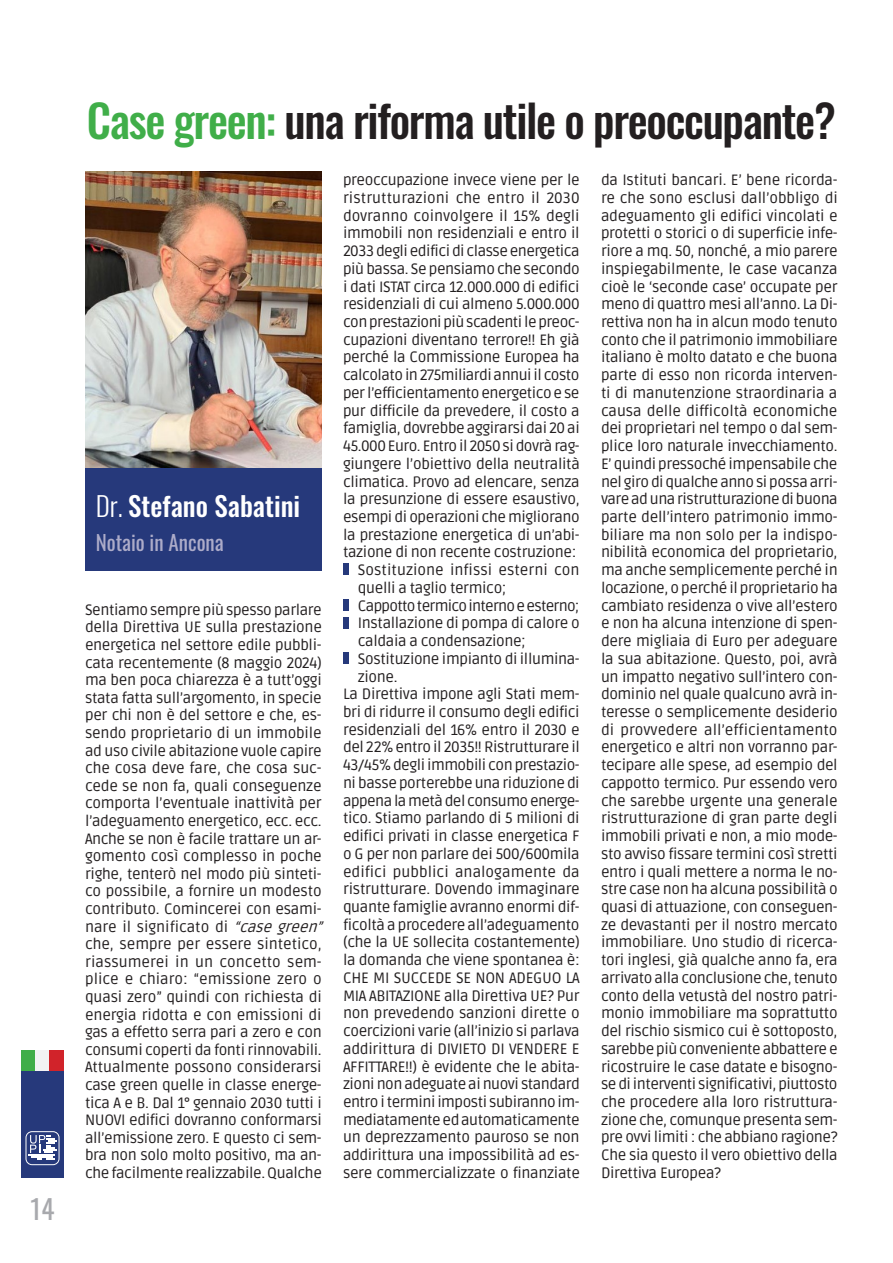
<style>
.page{position:relative;width:893px;height:1263px;background:#fff}
.page>*{position:absolute;margin:0;border:0;box-sizing:border-box;transform-origin:0 0}
.t1{font:500 45px "Oswald";letter-spacing:-.03em;color:#231f20}
.PARAGRAFO_BASE_UPPI{font:500 27px "Oswald";color:#fff}
.t2{font:27px "Oswald";color:#a8a9ad}
.PARAGRAFO_BASE_UPPI-2{font:21px "Oswald";color:#adacc9}
.PARAGRAFO_BASE_UPPI-3{font:15px/17.7px "Ruda";letter-spacing:-.025em;color:#231f20;text-align:justify}
.PARAGRAFO_BASE_UPPI-4{font:15px/17.7px "Ruda";color:#231f20}
.PARAGRAFO_BASE_UPPI-5{font:15px "Ruda";letter-spacing:-.05em;color:#231f20}
.s1{color:#40ae49}
.s2{font-weight:300}
.s3{font-style:italic}
</style>
<div class="page">
<div style="left:21px;top:1070px;width:43px;height:108px;background:#26397b"></div>
<div style="left:21px;top:1050px;width:14px;height:20px;background:#40ae49"></div>
<div style="left:35px;top:1050px;width:15px;height:20px;background:#f2f3f4"></div>
<div style="left:50px;top:1050px;width:14px;height:20px;background:#d1232a"></div>
<svg style="left:26px;top:1131px;width:34px;height:34px"></svg>
<div style="left:343px;top:564px;width:5px;height:11px;background:#26397b"></div>
<div style="left:343px;top:599px;width:5px;height:12px;background:#26397b"></div>
<div style="left:343px;top:617px;width:5px;height:11px;background:#26397b"></div>
<div style="left:343px;top:652px;width:5px;height:12px;background:#26397b"></div>
<img style="left:85px;top:171px;width:237px;height:298px">
<div style="left:85px;top:469px;width:237px;height:102px;background:#26397b"></div>
<h2 class="t2" style="left:31px;top:1185px;width:25px">14</h2>
<p class="t1" style="left:87px;top:97px;width:750px"><span class="s1">Case green:</span> una riforma utile o preoccupante?</p>
<p class="PARAGRAFO_BASE_UPPI" style="left:96px;top:492px;width:206px"><span class="s2">Dr.</span> Stefano Sabatini</p>
<p class="PARAGRAFO_BASE_UPPI-2" style="left:96px;top:524px;width:130px">Notaio in Ancona</p>
<p class="PARAGRAFO_BASE_UPPI-3" style="left:85px;top:600px;width:238px">Sentiamo sempre più spesso parlare della Direttiva UE sulla prestazione energetica nel settore edile pubbli&shy;cata recentemente (8 maggio 2024) ma ben poca chiarezza è a tutt’oggi stata fatta sull’argomento, in specie per chi non è del settore e che, es&shy;sendo proprietario di un immobile ad uso civile abitazione vuole capire che cosa deve fare, che cosa suc&shy;cede se non fa, quali conseguenze comporta l’eventuale inattività per l’adeguamento energetico, ecc. ecc.</p>
<p class="PARAGRAFO_BASE_UPPI-3" style="left:85px;top:829px;width:244px;text-align:left">Anche se non è facile trattare un ar&shy;gomento così complesso in poche righe, tenterò nel modo più sinteti&shy;co possibile, a fornire un modesto contributo. Comincerei con esami&shy;nare il significato di <span class="s3">“casegreen” </span>che, sempre per essere sintetico, riassumerei in un concetto sem&shy;plice e chiaro: “emissione zero o quasi zero” quindi con richiesta di energia ridotta e con emissioni di gas a effetto serra pari a zero e con consumi coperti da fonti rinnovabili.<br>Attualmente possono considerarsi case green quelle in classe energe&shy;tica A e B. Dal 1° gennaio 2030 tutti i NUOVI edifici dovranno conformarsi all’emissione zero. E questo ci sem&shy;bra non solo molto positivo, ma an&shy;che facilmente realizzabile. Qualche</p>
<p class="PARAGRAFO_BASE_UPPI-3" style="left:343px;top:170px;width:238px">preoccupazione invece viene per le ristrutturazioni che entro il 2030 dovranno coinvolgere il 15% degli immobili non residenziali e entro il 2033 degli edifici di classe energetica più bassa. Se pensiamo che secondo i dati ISTAT circa 12.000.000 di edifici residenziali di cui almeno 5.000.000 con prestazioni più scadenti le preoc&shy;cupazioni diventano terrore!! Eh già perché la Commissione Europea ha calcolato in 275miliardi annui il costo per l’efficientamento energetico e se pur difficile da prevedere, il costo a famiglia, dovrebbe aggirarsi dai 20 ai 45.000 Euro. Entro il 2050 si dovrà rag&shy;giungere l’obiettivo della neutralità climatica. Provo ad elencare, senza la presunzione di essere esaustivo, esempi di operazioni che migliorano la prestazione energetica di un’abi&shy;tazione di non recente costruzione:</p>
<p class="PARAGRAFO_BASE_UPPI-4" style="left:358px;top:560px;width:223px">Sostituzione infissi esterni con quelli a taglio termico;</p>
<p class="PARAGRAFO_BASE_UPPI-5" style="left:358px;top:595px;width:223px">Cappotto termico interno e esterno;</p>
<p class="PARAGRAFO_BASE_UPPI-3" style="left:358px;top:613px;width:223px">Installazione di pompa di calore o caldaia a condensazione;</p>
<p class="PARAGRAFO_BASE_UPPI-3" style="left:358px;top:649px;width:223px">Sostituzione impianto di illumina&shy;zione.</p>
<p class="PARAGRAFO_BASE_UPPI-3" style="left:343px;top:684px;width:238px">La Direttiva impone agli Stati mem&shy;bri di ridurre il consumo degli edifici residenziali del 16% entro il 2030 e del 22% entro il 2035!! Ristrutturare il 43/45% degli immobili con prestazio&shy;ni basse porterebbe una riduzione di appena la metà del consumo energe&shy;tico. Stiamo parlando di 5 milioni di edifici privati in classe energetica F o G per non parlare dei 500/600mila edifici pubblici analogamente da ristrutturare. Dovendo immaginare quante famiglie avranno enormi dif&shy;ficoltà a procedere all’adeguamento (che la UE sollecita costantemente) la domanda che viene spontanea è:<br>CHE MI SUCCEDE SE NON ADEGUO LA MIA ABITAZIONE alla Direttiva UE? Pur non prevedendo sanzioni dirette o coercizioni varie (all’inizio si parlava addirittura di DIVIETO DI VENDERE E AFFITTARE!!) è evidente che le abita&shy;zioni non adeguate ai nuovi standard entro i termini imposti subiranno im&shy;mediatamente ed automaticamente un deprezzamento pauroso se non addirittura una impossibilità ad es&shy;sere commercializzate o finanziate</p>
<p class="PARAGRAFO_BASE_UPPI-3" style="left:601px;top:170px;width:238px">da Istituti bancari. E’ bene ricorda&shy;re che sono esclusi dall’obbligo di adeguamento gli edifici vincolati e protetti o storici o di superficie infe&shy;riore a mq. 50, nonché, a mio parere inspiegabilmente, le case vacanza cioè le ‘seconde case’ occupate per meno di quattro mesi all’anno. La Di&shy;rettiva non ha in alcun modo tenuto conto che il patrimonio immobiliare italiano è molto datato e che buona parte di esso non ricorda interven&shy;ti di manutenzione straordinaria a causa delle difficoltà economiche dei proprietari nel tempo o dal sem&shy;plice loro naturale invecchiamento.<br>E’ quindi pressoché impensabile che nel giro di qualche anno si possa arri&shy;vare ad una ristrutturazione di buona parte dell’intero patrimonio immo&shy;biliare ma non solo per la indispo&shy;nibilità economica del proprietario, ma anche semplicemente perché in locazione, o perché il proprietario ha cambiato residenza o vive all’estero e non ha alcuna intenzione di spen&shy;dere migliaia di Euro per adeguare la sua abitazione. Questo, poi, avrà un impatto negativo sull’intero con&shy;dominio nel quale qualcuno avrà in&shy;teresse o semplicemente desiderio di provvedere all’efficientamento energetico e altri non vorranno par&shy;tecipare alle spese, ad esempio del cappotto termico. Pur essendo vero che sarebbe urgente una generale ristrutturazione di gran parte degli immobili privati e non, a mio mode&shy;sto avviso fissare termini così stretti entro i quali mettere a norma le no&shy;stre case non ha alcuna possibilità o quasi di attuazione, con conseguen&shy;ze devastanti per il nostro mercato immobiliare. Uno studio di ricerca&shy;tori inglesi, già qualche anno fa, era arrivato alla conclusione che, tenuto conto della vetustà del nostro patri&shy;monio immobiliare ma soprattutto del rischio sismico cui è sottoposto, sarebbe più conveniente abbattere e ricostruire le case datate e bisogno&shy;se di interventi significativi, piuttosto che procedere alla loro ristruttura&shy;zione che, comunque presenta sem&shy;pre ovvi limiti : che abbiano ragione?<br>Che sia questo il vero obiettivo della Direttiva Europea?</p>
</div>
